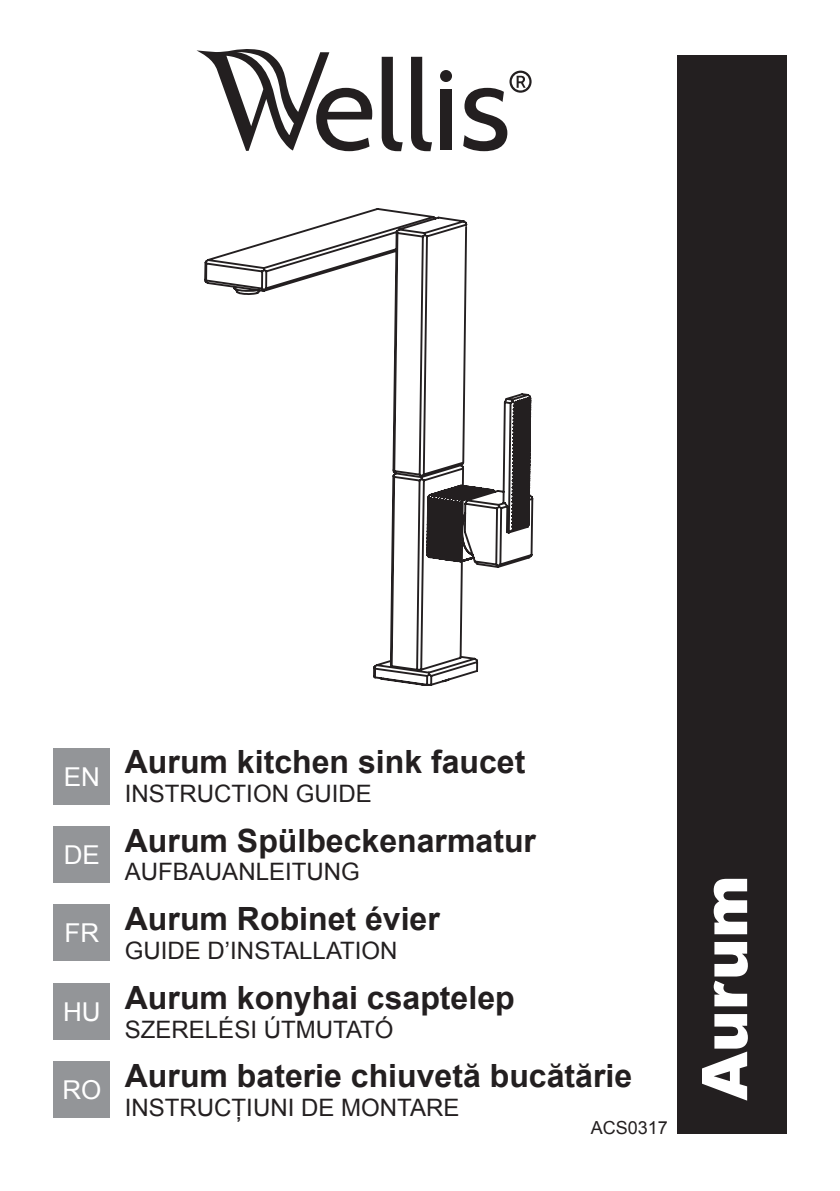
<style>
.page{position:relative;width:840px;height:1191px;background:#fff}
.page>*{position:absolute;margin:0;border:0;box-sizing:border-box;transform-origin:0 0}
.t1{font:900 63px "Arial";color:#fff}
.t2{font:700 32px "Arial";color:#231f20}
.t3{font:26px "Arial";color:#fff}
.t4{font:24px "Arial";color:#231f20}
.t5{font:18px "Arial";color:#231f20}
</style>
<div class="page">
<div style="left:677px;top:55px;width:109px;height:1078px;background:#231f20"></div>
<div style="left:53px;top:748px;width:57px;height:57px;background:#939598"></div>
<div style="left:53px;top:826px;width:57px;height:57px;background:#939598"></div>
<div style="left:53px;top:904px;width:57px;height:56px;background:#939598"></div>
<div style="left:53px;top:982px;width:57px;height:57px;background:#939598"></div>
<div style="left:53px;top:1061px;width:57px;height:57px;background:#939598"></div>
<div style="left:440px;top:70px;width:12px;height:12px;background:#231f20;border-radius:50%"></div>
<svg style="left:381px;top:57px;width:21px;height:94px"></svg>
<svg style="left:411px;top:57px;width:21px;height:94px"></svg>
<div style="left:440px;top:89px;width:11px;height:61px;background:#231f20"></div>
<svg style="left:463px;top:71px;width:68px;height:80px"></svg>
<svg style="left:196px;top:49px;width:176px;height:102px"></svg>
<svg style="left:204px;top:208px;width:275px;height:478px"></svg>
<svg style="left:424px;top:225px;width:110px;height:344px"></svg>
<p class="t3" style="left:64px;top:760px;width:38px">EN</p>
<p class="t3" style="left:64px;top:838px;width:38px">DE</p>
<p class="t3" style="left:64px;top:915px;width:36px">FR</p>
<p class="t3" style="left:63px;top:994px;width:39px">HU</p>
<p class="t3" style="left:62px;top:1073px;width:40px">RO</p>
<p class="t2" style="left:125px;top:740px;width:402px">Aurum kitchen sink faucet</p>
<p class="t4" style="left:125px;top:777px;width:248px">INSTRUCTION GUIDE</p>
<p class="t2" style="left:125px;top:819px;width:412px">Aurum Spülbeckenarmatur</p>
<p class="t4" style="left:125px;top:856px;width:236px">AUFBAUANLEITUNG</p>
<p class="t2" style="left:125px;top:898px;width:316px">Aurum Robinet évier</p>
<p class="t4" style="left:125px;top:935px;width:274px">GUIDE D’INSTALLATION</p>
<p class="t2" style="left:125px;top:976px;width:391px">Aurum konyhai csaptelep</p>
<p class="t4" style="left:125px;top:1013px;width:270px">SZERELÉSI ÚTMUTATÓ</p>
<p class="t2" style="left:125px;top:1055px;width:508px">Aurum baterie chiuvetă bucătărie</p>
<p class="t4" style="left:125px;top:1092px;width:336px">INSTRUCȚIUNI DE MONTARE</p>
<p class="t5" style="left:590px;top:1116px;width:79px">ACS0317</p>
<h1 class="t1" style="left:678px;top:1100px;width:227px;rotate:-90deg">Aurum</h1>
</div>
